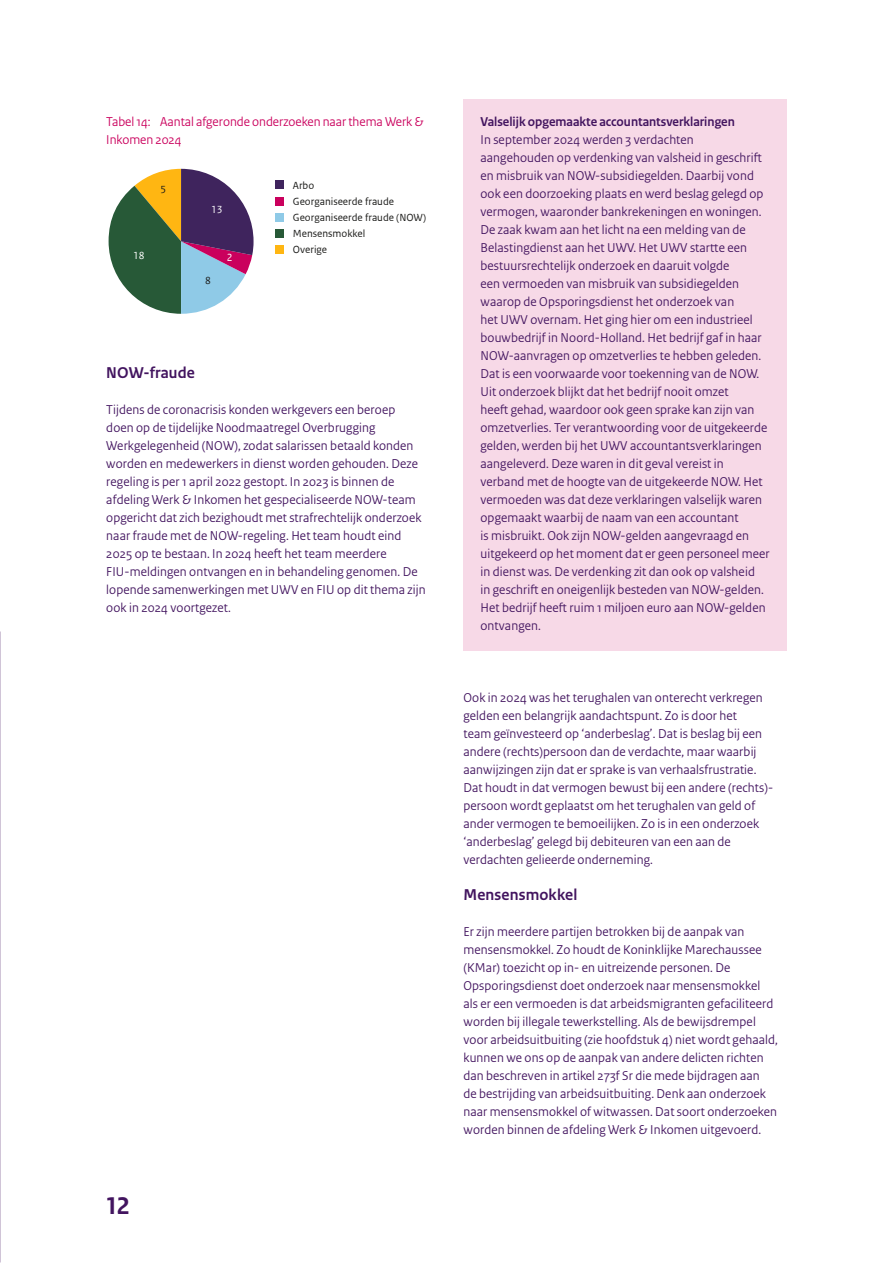
<style>
.page{position:relative;width:893px;height:1263px;background:#fff}
.page>*{position:absolute;margin:0;border:0;box-sizing:border-box;transform-origin:0 0}
.t1{font:700 25.5px "Rijksoverheid Sans Text";color:#42145f}
.H3_-_Kopje_cijfers{font:700 16.5px "Rijksoverheid Sans Heading";letter-spacing:.01em;color:#42145f}
.P_-_Bodytekst_cijfers{font:13.5px/18px "Rijksoverheid Sans Heading";letter-spacing:.01em;color:#42145f}
.P_-_Bodytekst_cijfers_Kader{font:13.5px/18px "Rijksoverheid Sans Heading";letter-spacing:.01em;color:#42145f}
.P_-_Figuurbijschriften{font:13.5px/18px "Rijksoverheid Sans Heading";color:#ca005d}
.H4_-Tussenkopje_Kader{font:700 13.5px "Rijksoverheid Sans Heading";color:#42145f}
.t2{font:10.8px/16px "Rijksoverheid Sans Text TT";color:#1d1d1b}
.t3{font:10.8px "Rijksoverheid Sans Text TT";color:#fff}
</style>
<div class="page">
<svg style="left:109px;top:169px;width:145px;height:145px"></svg>
<div style="left:275px;top:180px;width:9px;height:9px;background:#3f245d"></div>
<div style="left:275px;top:197px;width:9px;height:9px;background:#ca005d"></div>
<div style="left:275px;top:213px;width:9px;height:9px;background:#8fcae7"></div>
<div style="left:275px;top:229px;width:9px;height:9px;background:#275937"></div>
<div style="left:275px;top:245px;width:9px;height:9px;background:#ffb612"></div>
<div style="left:463px;top:99px;width:324px;height:47px;background:#f7d9e7"></div>
<div style="left:463px;top:117px;width:324px;height:533px;background:#f7d9e7"></div>
<p class="P_-_Figuurbijschriften" style="left:106px;top:113px;width:319px">Tabel 14: Aantal afgeronde onderzoeken naar thema Werk &amp;<br>Inkomen 2024</p>
<p class="t3" style="left:133px;top:249px;width:13px">18</p>
<p class="t2" style="left:160px;top:182px;width:7px">5</p>
<p class="t2" style="left:293px;top:177px;width:135px">Arbo<br>Georganiseerde fraude<br>Georganiseerde fraude (NOW)<br>Mensensmokkel<br>Overige</p>
<p class="t3" style="left:211px;top:203px;width:13px">13</p>
<p class="t3" style="left:227px;top:252px;width:7px">2</p>
<p class="t2" style="left:205px;top:272px;width:7px">8</p>
<h3 class="H3_-_Kopje_cijfers" style="left:106px;top:363px;width:90px">NOW-fraude</h3>
<p class="P_-_Bodytekst_cijfers" style="left:106px;top:401px;width:321px">Tijdens de coronacrisis konden werkgevers een beroep doen op de tijdelijke Noodmaatregel Overbrugging Werkgelegenheid (NOW), zodat salarissen betaald konden worden en medewerkers in dienst worden gehouden. Deze regeling is per 1 april 2022 gestopt. In 2023 is binnen de afdeling Werk &amp; Inkomen het gespecialiseerde NOW-team opgericht dat zich bezighoudt met strafrechtelijk onderzoek naar fraude met de NOW-regeling. Het team houdt eind 2025 op te bestaan. In 2024 heeft het team meerdere FIU-meldingen ontvangen en in behandeling genomen. De lopende samenwerkingen met UWV en FIU op dit thema zijn ook in 2024 voortgezet.</p>
<h1 class="t1" style="left:106px;top:1191px;width:25px">12</h1>
<h4 class="H4_-Tussenkopje_Kader" style="left:480px;top:114px;width:256px">Valselijk opgemaakte accountantsverklaringen</h4>
<p class="P_-_Bodytekst_cijfers_Kader" style="left:480px;top:131px;width:291px">In september 2024 werden 3 verdachten aangehouden op verdenking van valsheid in geschrift en misbruik van NOW-subsidiegelden. Daarbij vond ook een doorzoeking plaats en werd beslag gelegd op vermogen, waaronder bankrekeningen en woningen.<br>De zaak kwam aan het licht na een melding van de Belastingdienst aan het UWV. Het UWV startte een bestuursrechtelijk onderzoek en daaruit volgde<br>een vermoeden van misbruik van subsidiegelden waarop de Opsporingsdienst het onderzoek van<br>het UWV overnam. Het ging hier om een industrieel bouwbedrijf in Noord-Holland. Het bedrijf gaf in haar NOW-aanvragen op omzetverlies te hebben geleden.<br>Dat is een voorwaarde voor toekenning van de NOW.<br>Uit onderzoek blijkt dat het bedrijf nooit omzet<br>heeft gehad, waardoor ook geen sprake kan zijn van omzetverlies. Ter verantwoording voor de uitgekeerde gelden, werden bij het UWV accountantsverklaringen aangeleverd. Deze waren in dit geval vereist in verband met de hoogte van de uitgekeerde NOW. Het vermoeden was dat deze verklaringen valselijk waren opgemaakt waarbij de naam van een accountant<br>is misbruikt. Ook zijn NOW-gelden aangevraagd en uitgekeerd op het moment dat er geen personeel meer in dienst was. De verdenking zit dan ook op valsheid<br>in geschrift en oneigenlijk besteden van NOW-gelden.<br>Het bedrijf heeft ruim 1 miljoen euro aan NOW-gelden ontvangen.</p>
<p class="P_-_Bodytekst_cijfers" style="left:463px;top:689px;width:310px">Ook in 2024 was het terughalen van onterecht verkregen gelden een belangrijk aandachtspunt. Zo is door het<br>team geïnvesteerd op ‘anderbeslag’. Dat is beslag bij een andere (rechts)persoon dan de verdachte, maar waarbij aanwijzingen zijn dat er sprake is van verhaalsfrustratie.<br>Dat houdt in dat vermogen bewust bij een andere (rechts)- persoon wordt geplaatst om het terughalen van geld of ander vermogen te bemoeilijken. Zo is in een onderzoek ‘anderbeslag’ gelegd bij debiteuren van een aan de verdachten gelieerde onderneming.</p>
<h3 class="H3_-_Kopje_cijfers" style="left:463px;top:885px;width:115px">Mensensmokkel</h3>
<p class="P_-_Bodytekst_cijfers" style="left:463px;top:923px;width:316px">Er zijn meerdere partijen betrokken bij de aanpak van mensensmokkel. Zo houdt de Koninklijke Marechaussee (KMar) toezicht op in- en uitreizende personen. De Opsporingsdienst doet onderzoek naar mensensmokkel als er een vermoeden is dat arbeidsmigranten gefaciliteerd worden bij illegale tewerkstelling. Als de bewijsdrempel voor arbeidsuitbuiting (zie hoofdstuk 4) niet wordt gehaald, kunnen we ons op de aanpak van andere delicten richten dan beschreven in artikel 273f Sr die mede bijdragen aan<br>de bestrijding van arbeidsuitbuiting. Denk aan onderzoek naar mensensmokkel of witwassen. Dat soort onderzoeken worden binnen de afdeling Werk &amp; Inkomen uitgevoerd.</p>
</div>
